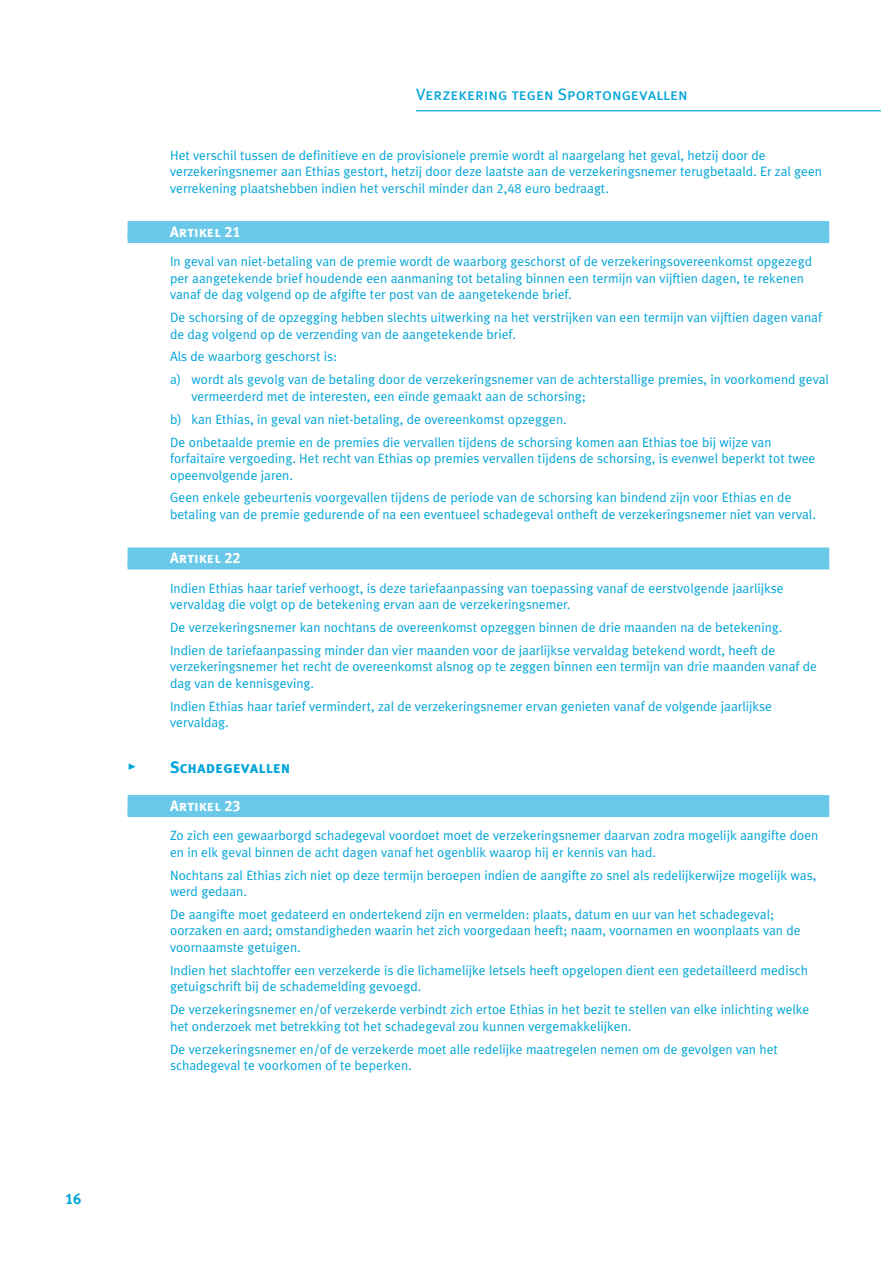
<style>
.page{position:relative;width:893px;height:1263px;background:#fff}
.page>*{position:absolute;margin:0;border:0;box-sizing:border-box;transform-origin:0 0}
.t1{font:16.5px "Meta Ethias Book Caps";color:#00a4d9}
.t2{font:16.5px "Meta Ethias Bold Caps";color:#00a4d9}
.Artikel{font:15px "Meta Ethias Bold Caps";color:#fff}
.t3{font:15px "Meta Ethias Bold Caps";color:#00a4d9}
.Gewone_tekst{font:13.5px/16.5px "Meta Ethias Normal";color:#00a4d9}
.Tekst_1{font:13.5px/16.5px "Meta Ethias Normal";color:#00a4d9}
.s1{font-size:18px}
</style>
<div class="page">
<hr style="left:416px;top:110px;width:465px;height:1px;background:#00a4d9">
<div style="left:128px;top:221px;width:701px;height:18px;background:#6ac9e9"></div>
<div style="left:128px;top:235px;width:701px;height:8px;background:#6ac9e9"></div>
<div style="left:128px;top:547px;width:701px;height:18px;background:#6ac9e9"></div>
<div style="left:128px;top:561px;width:701px;height:8px;background:#6ac9e9"></div>
<div style="left:128px;top:795px;width:701px;height:18px;background:#6ac9e9"></div>
<div style="left:128px;top:809px;width:701px;height:8px;background:#6ac9e9"></div>
<p class="t1" style="left:416px;top:84px;width:273px">Verzekering tegen Sportongevallen</p>
<p class="Gewone_tekst" style="left:170px;top:146px;width:653px">Het verschil tussen de definitieve en de provisionele premie wordt al naargelang het geval, hetzij door de verzekeringsnemer aan Ethias gestort, hetzij door deze laatste aan de verzekeringsnemer terugbetaald. Er zal geen verrekening plaatshebben indien het verschil minder dan 2,48 euro bedraagt.</p>
<p class="Artikel" style="left:170px;top:223px;width:72px">Artikel 21</p>
<p class="Gewone_tekst" style="left:170px;top:253px;width:643px">In geval van niet-betaling van de premie wordt de waarborg geschorst of de verzekeringsovereenkomst opgezegd per aangetekende brief houdende een aanmaning tot betaling binnen een termijn van vijftien dagen, te rekenen vanaf de dag volgend op de afgifte ter post van de aangetekende brief.</p>
<p class="Gewone_tekst" style="left:170px;top:309px;width:653px">De schorsing of de opzegging hebben slechts uitwerking na het verstrijken van een termijn van vijftien dagen vanaf de dag volgend op de verzending van de aangetekende brief.</p>
<p class="Gewone_tekst" style="left:170px;top:348px;width:169px">Als de waarborg geschorst is:</p>
<p class="Tekst_1" style="left:191px;top:371px;width:639px;text-indent:-21px">a) wordt als gevolg van de betaling door de verzekeringsnemer van de achterstallige premies, in voorkomend geval vermeerderd met de interesten, een einde gemaakt aan de schorsing;</p>
<p class="Tekst_1" style="left:170px;top:411px;width:398px">b) kan Ethias, in geval van niet-betaling, de overeenkomst opzeggen.</p>
<p class="Gewone_tekst" style="left:170px;top:433px;width:647px">De onbetaalde premie en de premies die vervallen tijdens de schorsing komen aan Ethias toe bij wijze van forfaitaire vergoeding. Het recht van Ethias op premies vervallen tijdens de schorsing, is evenwel beperkt tot twee opeenvolgende jaren.</p>
<p class="Gewone_tekst" style="left:170px;top:489px;width:647px">Geen enkele gebeurtenis voorgevallen tijdens de periode van de schorsing kan bindend zijn voor Ethias en de betaling van de premie gedurende of na een eventueel schadegeval ontheft de verzekeringsnemer niet van verval.</p>
<p class="Artikel" style="left:170px;top:549px;width:72px">Artikel 22</p>
<p class="Gewone_tekst" style="left:170px;top:579px;width:615px">Indien Ethias haar tarief verhoogt, is deze tariefaanpassing van toepassing vanaf de eerstvolgende jaarlijkse vervaldag die volgt op de betekening ervan aan de verzekeringsnemer.</p>
<p class="Gewone_tekst" style="left:170px;top:619px;width:614px">De verzekeringsnemer kan nochtans de overeenkomst opzeggen binnen de drie maanden na de betekening.</p>
<p class="Gewone_tekst" style="left:170px;top:642px;width:648px">Indien de tariefaanpassing minder dan vier maanden voor de jaarlijkse vervaldag betekend wordt, heeft de verzekeringsnemer het recht de overeenkomst alsnog op te zeggen binnen een termijn van drie maanden vanaf de dag van de kennisgeving.</p>
<p class="Gewone_tekst" style="left:170px;top:698px;width:604px">Indien Ethias haar tarief vermindert, zal de verzekeringsnemer ervan genieten vanaf de volgende jaarlijkse vervaldag.</p>
<p class="t2" style="left:128px;top:758px;width:164px"><span class="s1">•</span> Schadegevallen</p>
<p class="Artikel" style="left:170px;top:797px;width:72px">Artikel 23</p>
<p class="Gewone_tekst" style="left:170px;top:827px;width:650px">Zo zich een gewaarborgd schadegeval voordoet moet de verzekeringsnemer daarvan zodra mogelijk aangifte doen en in elk geval binnen de acht dagen vanaf het ogenblik waarop hij er kennis van had.</p>
<p class="Gewone_tekst" style="left:170px;top:866px;width:648px">Nochtans zal Ethias zich niet op deze termijn beroepen indien de aangifte zo snel als redelijkerwijze mogelijk was, werd gedaan.</p>
<p class="Gewone_tekst" style="left:170px;top:906px;width:632px">De aangifte moet gedateerd en ondertekend zijn en vermelden: plaats, datum en uur van het schadegeval; oorzaken en aard; omstandigheden waarin het zich voorgedaan heeft; naam, voornamen en woonplaats van de voornaamste getuigen.</p>
<p class="Gewone_tekst" style="left:170px;top:962px;width:639px">Indien het slachtoffer een verzekerde is die lichamelijke letsels heeft opgelopen dient een gedetailleerd medisch getuigschrift bij de schademelding gevoegd.</p>
<p class="Gewone_tekst" style="left:170px;top:1001px;width:641px">De verzekeringsnemer en/of verzekerde verbindt zich ertoe Ethias in het bezit te stellen van elke inlichting welke het onderzoek met betrekking tot het schadegeval zou kunnen vergemakkelijken.</p>
<p class="Gewone_tekst" style="left:170px;top:1040px;width:609px">De verzekeringsnemer en/of de verzekerde moet alle redelijke maatregelen nemen om de gevolgen van het schadegeval te voorkomen of te beperken.</p>
<p class="t3" style="left:65px;top:1190px;width:18px">16</p>
</div>
